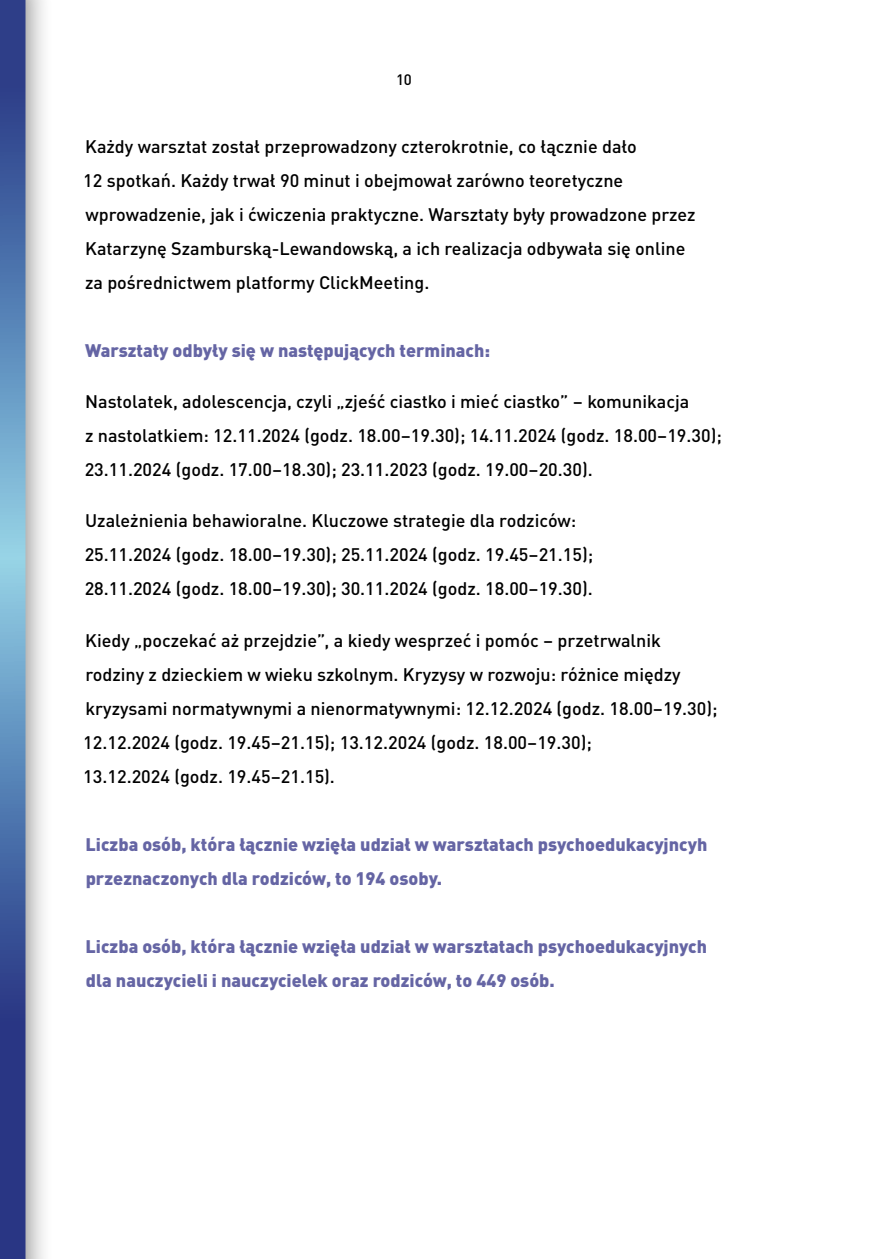
<style>
.page{position:relative;width:893px;height:1259px;background:#fff}
.page>*{position:absolute;margin:0;border:0;box-sizing:border-box;transform-origin:0 0}
.tekst_lity{font:500 18px/34px "DIN Pro Pl";color:#000}
.t1{font:900 18px/34px "DIN Pro";color:#6565a4}
.t2{font:500 15px "DIN Pro Pl";color:#000}
</style>
<div class="page">
<div style="left:0;top:0;width:54px;height:1259px;background:#000;opacity:.43"></div>
<svg style="left:0;top:0;width:26px;height:1259px;background:#4d70a9"></svg>
<p class="t2" style="left:396px;top:68px;width:17px">10</p>
<p class="tekst_lity" style="left:83px;top:128px;width:614px">Każdy warsztat został przeprowadzony czterokrotnie, co łącznie dało<br>12 spotkań. Każdy trwał 90 minut i obejmował zarówno teoretyczne wprowadzenie, jak i ćwiczenia praktyczne. Warsztaty były prowadzone przez Katarzynę Szamburską-Lewandowską, a ich realizacja odbywała się online za pośrednictwem platformy ClickMeeting.</p>
<h3 class="t1" style="left:85px;top:333px;width:407px">Warsztaty odbyły się w następujących terminach:</h3>
<p class="tekst_lity" style="left:85px;top:384px;width:639px">Nastolatek, adolescencja, czyli „zjeść ciastko i mieć ciastko” – komunikacja<br>z nastolatkiem: 12.11.2024 (godz. 18.00–19.30); 14.11.2024 (godz. 18.00–19.30);<br>23.11.2024 (godz. 17.00–18.30); 23.11.2023 (godz. 19.00–20.30).</p>
<p class="tekst_lity" style="left:85px;top:503px;width:510px">Uzależnienia behawioralne. Kluczowe strategie dla rodziców:<br>25.11.2024 (godz. 18.00–19.30); 25.11.2024 (godz. 19.45–21.15);<br>28.11.2024 (godz. 18.00–19.30); 30.11.2024 (godz. 18.00–19.30).</p>
<p class="tekst_lity" style="left:83px;top:622px;width:636px">Kiedy „poczekać aż przejdzie”, a kiedy wesprzeć i pomóc – przetrwalnik rodziny z dzieckiem w wieku szkolnym. Kryzysy w rozwoju: różnice między kryzysami normatywnymi a nienormatywnymi: 12.12.2024 (godz. 18.00–19.30); 12.12.2024 (godz. 19.45–21.15); 13.12.2024 (godz. 18.00–19.30);<br>13.12.2024 (godz. 19.45–21.15).</p>
<h3 class="t1" style="left:86px;top:826px;width:623px">Liczba osób, która łącznie wzięła udział w warsztatach psychoedukacyjncyh przeznaczonych dla rodziców, to 194 osoby.</h3>
<h3 class="t1" style="left:86px;top:928px;width:623px">Liczba osób, która łącznie wzięła udział w warsztatach psychoedukacyjnych dla nauczycieli i nauczycielek oraz rodziców, to 449 osób.</h3>
</div>
